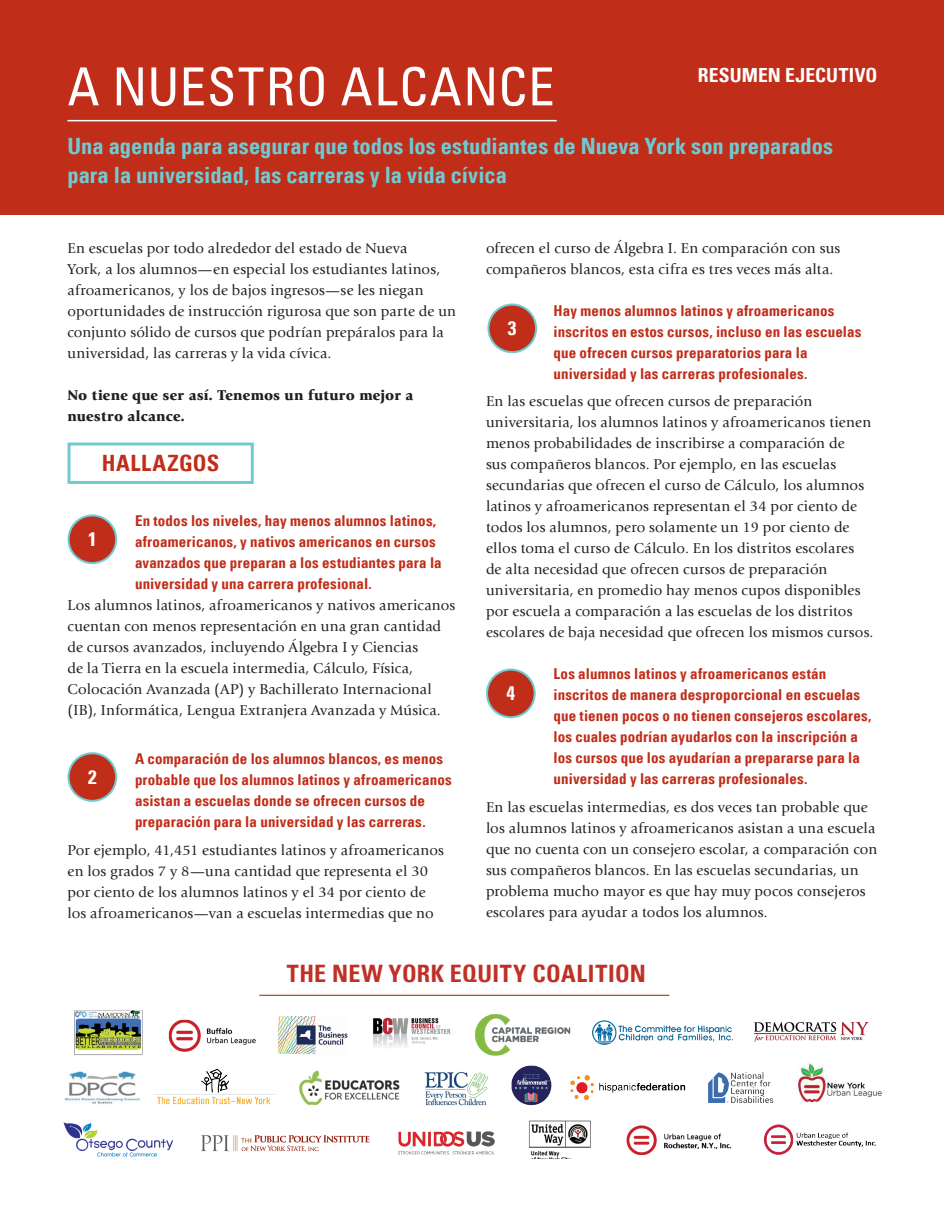
<style>
.page{position:relative;width:945px;height:1215px;background:#fff}
.page>*{position:absolute;margin:0;border:0;box-sizing:border-box;transform-origin:0 0}
.t1{font:condensed 52.5px "Univers LT";letter-spacing:.025em;color:#fff}
.t2{font:700 condensed 24px "Univers LT";letter-spacing:.02em;color:#bf3126}
.t3{font:700 condensed 22.5px/28.5px "Univers LT";color:#6fcbd2}
.BODY_TEXT{font:700 condensed 22.5px "Univers LT";letter-spacing:.03em;color:#c02d19}
.t4{font:700 condensed 19.5px "Univers LT";letter-spacing:.01em;color:#fff}
.indented{font:15px/21px "Giovanni Std";letter-spacing:.01em;color:#231f20}
.indented-2{font:700 condensed 15px/21px "Univers LT";letter-spacing:.01em;color:#c02d19}
.t5{font:900 15px/21px "Giovanni Std";letter-spacing:.01em;color:#231f20}
.s1{font-family:"Univers LT";font-weight:700;font-stretch:condensed;color:#fff}
</style>
<div class="page">
<div style="left:0;top:0;width:944px;height:214px;background:#c02d19"></div>
<div style="left:68px;top:443px;width:186px;height:41px;border:3px solid #6fcbd2"></div>
<div style="left:69px;top:515px;width:47px;height:48px;background:#c02d19;border-radius:50%"></div>
<div style="left:68px;top:514px;width:49px;height:50px;border:2px solid #6fcbd2;border-radius:50%"></div>
<div style="left:488px;top:305px;width:48px;height:47px;background:#c02d19;border-radius:50%"></div>
<div style="left:487px;top:304px;width:50px;height:49px;border:2px solid #6fcbd2;border-radius:50%"></div>
<div style="left:487px;top:670px;width:48px;height:47px;background:#c02d19;border-radius:50%"></div>
<div style="left:486px;top:669px;width:50px;height:49px;border:2px solid #6fcbd2;border-radius:50%"></div>
<hr style="left:259px;top:995px;width:410px;height:1px;background:#c02d19">
<hr style="left:68px;top:120px;width:489px;height:1px;background:#fff">
<div style="left:69px;top:753px;width:47px;height:48px;background:#c02d19;border-radius:50%"></div>
<div style="left:68px;top:752px;width:49px;height:50px;border:2px solid #6fcbd2;border-radius:50%"></div>
<img style="left:63px;top:1010px;width:819px;height:149px">
<p class="t1" style="left:68px;top:53px;width:488px">A NUESTRO ALCANCE</p>
<p class="t3" style="left:68px;top:132px;width:767px">Una agenda para asegurar que todos los estudiantes de Nueva York son preparados para la universidad, las carreras y la vida cívica</p>
<p class="t4" style="left:698px;top:63px;width:181px">RESUMEN EJECUTIVO</p>
<p class="indented" style="left:68px;top:237px;width:390px">En escuelas por todo alrededor del estado de Nueva<br>York, a los alumnos—en especial los estudiantes latinos, afroamericanos, y los de bajos ingresos—se les niegan oportunidades de instrucción rigurosa que son parte de un conjunto sólido de cursos que podrían prepáralos para la universidad, las carreras y la vida cívica.</p>
<p class="t5" style="left:68px;top:384px;width:347px">No tiene que ser así. Tenemos un futuro mejor a nuestro alcance.</p>
<p class="BODY_TEXT" style="left:102px;top:450px;width:119px">HALLAZGOS</p>
<p class="indented-2" style="left:135px;top:510px;width:308px">En todos los niveles, hay menos alumnos latinos, afroamericanos, y nativos americanos en cursos avanzados que preparan a los estudiantes para la universidad y una carrera profesional.</p>
<p class="indented" style="left:68px;top:595px;width:389px">Los alumnos latinos, afroamericanos y nativos americanos cuentan con menos representación en una gran cantidad de cursos avanzados, incluyendo Álgebra I y Ciencias<br>de la Tierra en la escuela intermedia, Cálculo, Física, Colocación Avanzada (AP) y Bachillerato Internacional (IB), Informática, Lengua Extranjera Avanzada y Música.</p>
<p class="indented-2" style="left:135px;top:748px;width:318px">A comparación de los alumnos blancos, es menos probable que los alumnos latinos y afroamericanos asistan a escuelas donde se ofrecen cursos de preparación para la universidad y las carreras.</p>
<p class="indented" style="left:68px;top:839px;width:378px">Por ejemplo, 41,451 estudiantes latinos y afroamericanos en los grados 7 y 8—una cantidad que representa el 30 por ciento de los alumnos latinos y el 34 por ciento de los afroamericanos—van a escuelas intermedias que no</p>
<p class="t4" style="left:88px;top:527px;width:10px">1</p>
<p class="t4" style="left:88px;top:765px;width:10px">2</p>
<p class="indented" style="left:486px;top:237px;width:356px">ofrecen el curso de Álgebra I. En comparación con sus compañeros blancos, esta cifra es tres veces más alta.</p>
<p class="indented-2" style="left:554px;top:300px;width:309px">Hay menos alumnos latinos y afroamericanos inscritos en estos cursos, incluso en las escuelas que ofrecen cursos preparatorios para la universidad y las carreras profesionales.</p>
<p class="indented" style="left:486px;top:391px;width:389px">En las escuelas que ofrecen cursos de preparación universitaria, los alumnos latinos y afroamericanos tienen menos probabilidades de inscribirse a comparación de<br>sus compañeros blancos. Por ejemplo, en las escuelas secundarias que ofrecen el curso de Cálculo, los alumnos latinos y afroamericanos representan el 34 por ciento de todos los alumnos, pero solamente un 19 por ciento de ellos toma el curso de Cálculo. En los distritos escolares<br>de alta necesidad que ofrecen cursos de preparación universitaria, en promedio hay menos cupos disponibles por escuela a comparación a las escuelas de los distritos escolares de baja necesidad que ofrecen los mismos cursos.</p>
<p class="indented-2" style="left:554px;top:663px;width:320px">Los alumnos latinos y afroamericanos están inscritos de manera desproporcional en escuelas que tienen pocos o no tienen consejeros escolares, los cuales podrían ayudarlos con la inscripción a los cursos que los ayudarían a prepararse para la universidad y las carreras profesionales.</p>
<p class="indented" style="left:486px;top:797px;width:393px">En las escuelas intermedias, es dos veces tan probable que los alumnos latinos y afroamericanos asistan a una escuela que no cuenta con un consejero escolar, a comparación con sus compañeros blancos. En las escuelas secundarias, un problema mucho mayor es que hay muy pocos consejeros escolares para ayudar a todos los alumnos.<span class="s1">V</span></p>
<p class="t4" style="left:508px;top:316px;width:10px">3</p>
<p class="t4" style="left:507px;top:682px;width:10px">4</p>
<p class="t2" style="left:287px;top:959px;width:361px">THE NEW YORK EQUITY COALITION</p>
</div>
